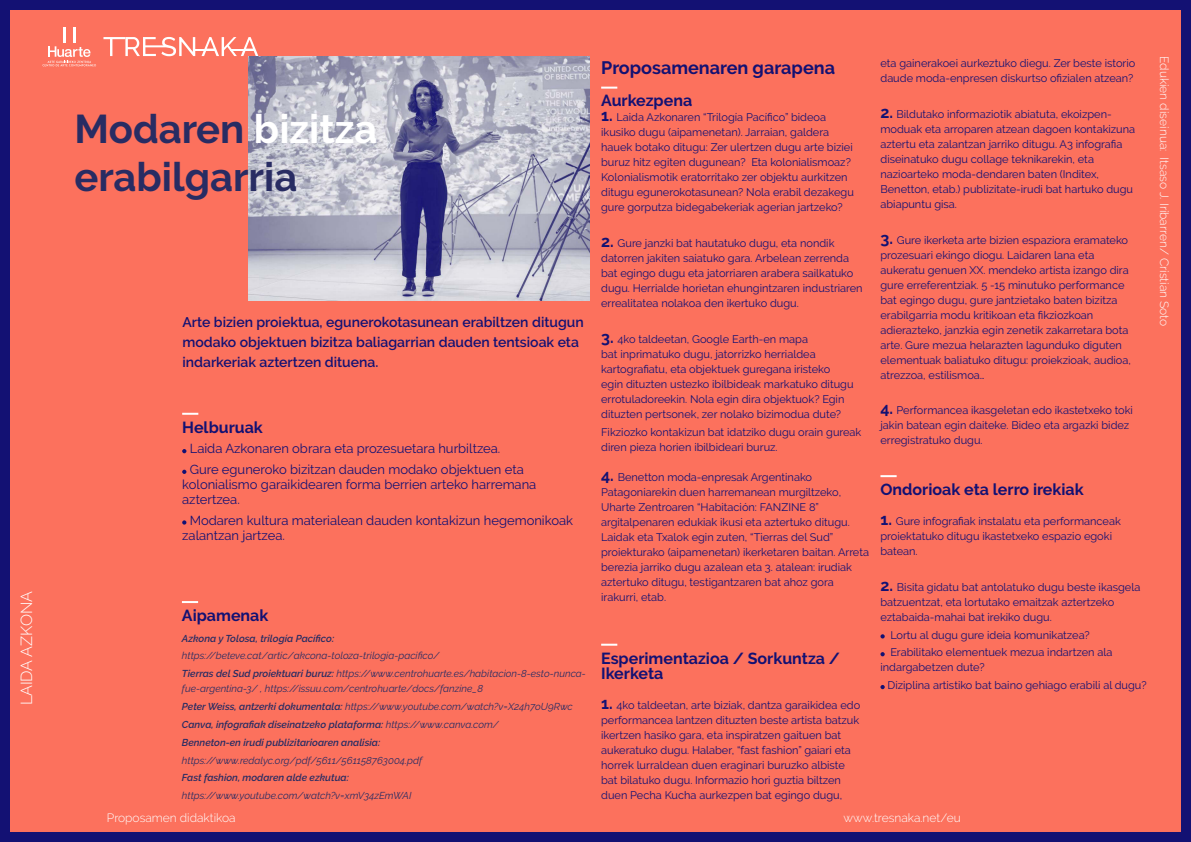
<style>
.page{position:relative;width:1191px;height:842px;background:#fff}
.page>*{position:absolute;margin:0;border:0;box-sizing:border-box;transform-origin:0 0}
.t1{font:700 40px/48px "Raleway";color:#282c63}
.t2{font:700 18px "Raleway";color:#131173}
.t3{font:700 16px/15px "Raleway";color:#131173}
.t4{font:300 16px "Raleway";color:#fff}
.t5{font:600 14px/20px "Raleway";color:#131173}
.t6{font:13px/15px "Raleway";color:#131173}
.t7{font:300 12px "Raleway";color:#fff}
.t8{font:11px/15px "Raleway";color:#131173}
.t9{font:italic 10px/17.8px "Raleway";color:#282c63}
.t10{font:italic 600 10px "Raleway";color:#282c63}
.s1{color:#fff}
.s2{font-weight:600}
.s3{font-weight:700;font-size:16px}
</style>
<div class="page">
<div style="left:0;top:0;width:1191px;height:842px;background:#fc715d;border:10px solid #131173"></div>
<svg style="left:103px;top:37px;width:155px;height:19px"></svg>
<svg style="left:43px;top:46px;width:53px;height:20px"></svg>
<hr style="left:63px;top:27px;width:3px;height:15px;background:#fff">
<hr style="left:73px;top:27px;width:3px;height:15px;background:#fff">
<svg style="left:182px;top:413px;width:16px;height:2px"></svg>
<svg style="left:182px;top:449px;width:4px;height:4px"></svg>
<svg style="left:182px;top:470px;width:4px;height:4px"></svg>
<svg style="left:182px;top:520px;width:4px;height:5px"></svg>
<svg style="left:182px;top:601px;width:16px;height:2px"></svg>
<svg style="left:601px;top:87px;width:16px;height:2px"></svg>
<svg style="left:601px;top:644px;width:16px;height:2px"></svg>
<svg style="left:880px;top:475px;width:16px;height:2px"></svg>
<svg style="left:880px;top:634px;width:4px;height:4px"></svg>
<svg style="left:880px;top:652px;width:4px;height:4px"></svg>
<svg style="left:880px;top:685px;width:4px;height:4px"></svg>
<img style="left:249px;top:57px;width:341px;height:243px">
<h3 class="t4" style="left:17px;top:705px;width:116px;rotate:-90deg">LAIDA AZKONA</h3>
<h1 class="t1" style="left:74px;top:105px;width:304px">Modaren <span class="s1">bizitza </span>erabilgarria</h1>
<p class="t5" style="left:182px;top:313px;width:403px">Arte bizien proiektua, egunerokotasunean erabiltzen ditugun modako objektuen bizitza baliagarrian dauden tentsioak eta indarkeriak aztertzen dituena.</p>
<h3 class="t3" style="left:182px;top:420px;width:82px">Helburuak</h3>
<p class="t6" style="left:190px;top:438px;width:335px;line-height:20.7px">Laida Azkonaren obrara eta prozesuetara hurbiltzea.<br>Gure eguneroko bizitzan dauden modako objektuen eta</p>
<p class="t6" style="left:182px;top:477px;width:356px">kolonialismo garaikidearen forma berrien arteko harremana aztertzea.</p>
<p class="t6" style="left:182px;top:512px;width:392px;text-indent:8px">●Modaren kultura materialean dauden kontakizun hegemonikoak zalantzan jartzea.</p>
<h3 class="t3" style="left:182px;top:608px;width:88px">Aipamenak</h3>
<p class="t10" style="left:182px;top:632px;width:154px">Azkona y Tolosa, trilogía Pacífico:</p>
<p class="t9" style="left:182px;top:647px;width:405px">https://beteve.cat/artic/akcona-toloza-trilogia-pacifico/<br><span class="s2">Tierras del Sud proiektuari buruz:</span> https://www.centrohuarte.es/habitacion-8-esto-nunca-</p>
<p class="t9" style="left:182px;top:680px;width:392px">fue-argentina-3/ , https://issuu.com/centrohuarte/docs/fanzine_8<br><span class="s2">Peter Weiss, antzerki dokumentala:</span> https://www.youtube.com/watch?v=X24h7oU9Rwc <span class="s2">Canva, infografiak diseinatzeko plataforma:</span> https://www.canva.com/<br><span class="s2">Benneton-en irudi publizitarioaren analisia:</span></p>
<p class="t9" style="left:182px;top:751px;width:242px">https://www.redalyc.org/pdf/5611/561158763004.pdf</p>
<p class="t10" style="left:182px;top:772px;width:168px">Fast fashion, modaren alde ezkutua:</p>
<p class="t9" style="left:182px;top:787px;width:231px">https://www.youtube.com/watch?v=xmV34zEmWAI</p>
<h2 class="t2" style="left:601px;top:57px;width:235px">Proposamenaren garapena</h2>
<h3 class="t3" style="left:601px;top:93px;width:93px">Aurkezpena</h3>
<p class="t8" style="left:601px;top:110px;width:254px"><span class="s3">1.</span> Laida Azkonaren “Trilogía Pacífico” bideoa ikusiko dugu (aipamenetan). Jarraian, galdera hauek botako ditugu: Zer ulertzen dugu arte biziei buruz hitz egiten dugunean? Eta kolonialismoaz?<br>Kolonialismotik eratorritako zer objektu aurkitzen ditugu egunerokotasunean? Nola erabil dezakegu gure gorputza bidegabekeriak agerian jartzeko?</p>
<p class="t8" style="left:601px;top:236px;width:263px"><span class="s3">2.</span> Gure janzki bat hautatuko dugu, eta nondik datorren jakiten saiatuko gara. Arbelean zerrenda bat egingo dugu eta jatorriaren arabera sailkatuko dugu. Herrialde horietan ehungintzaren industriaren errealitatea nolakoa den ikertuko dugu.</p>
<p class="t8" style="left:601px;top:331px;width:254px"><span class="s3">3.</span> 4ko taldeetan, Google Earth-en mapa<br>bat inprimatuko dugu, jatorrizko herrialdea kartografiatu, eta objektuek guregana iristeko egin dituzten ustezko ibilbideak markatuko ditugu errotuladoreekin. Nola egin dira objektuok? Egin dituzten pertsonek, zer nolako bizimodua dute?</p>
<p class="t8" style="left:601px;top:424px;width:262px">Fikziozko kontakizun bat idatziko dugu orain gureak diren pieza horien ibilbideari buruz.</p>
<p class="t8" style="left:601px;top:469px;width:269px"><span class="s3">4.</span> Benetton moda-enpresak Argentinako Patagoniarekin duen harremanean murgiltzeko, Uharte Zentroaren “Habitación: FANZINE 8” argitalpenaren edukiak ikusi eta aztertuko ditugu.<br>Laidak eta Txalok egin zuten, “Tierras del Sud” proiekturako (aipamenetan) ikerketaren baitan. Arreta berezia jarriko dugu azalean eta 3. atalean: irudiak aztertuko ditugu, testigantzaren bat ahoz gora irakurri, etab.</p>
<h3 class="t3" style="left:601px;top:650px;width:240px">Esperimentazioa / Sorkuntza /<br>Ikerketa</h3>
<p class="t8" style="left:601px;top:697px;width:260px"><span class="s3">1.</span> 4ko taldeetan, arte biziak, dantza garaikidea edo performancea lantzen dituzten beste artista batzuk ikertzen hasiko gara, eta inspiratzen gaituen bat aukeratuko dugu. Halaber, “fast fashion” gaiari eta horrek lurraldean duen eraginari buruzko albiste bat bilatuko dugu. Informazio hori guztia biltzen duen Pecha Kucha aurkezpen bat egingo dugu,</p>
<p class="t8" style="left:880px;top:56px;width:256px">eta gainerakoei aurkeztuko diegu. Zer beste istorio daude moda-enpresen diskurtso ofizialen atzean?</p>
<p class="t8" style="left:880px;top:107px;width:256px"><span class="s3">2.</span> Bildutako informaziotik abiatuta, ekoizpen&shy;moduak eta arroparen atzean dagoen kontakizuna aztertu eta zalantzan jarriko ditugu. A3 infografia diseinatuko dugu collage teknikarekin, eta nazioarteko moda-dendaren baten (Inditex, Benetton, etab.) publizitate-irudi bat hartuko dugu abiapuntu gisa.</p>
<p class="t8" style="left:880px;top:232px;width:252px"><span class="s3">3.</span> Gure ikerketa arte bizien espaziora eramateko prozesuari ekingo diogu. Laidaren lana eta aukeratu genuen XX. mendeko artista izango dira gure erreferentziak. 5 -15 minutuko performance bat egingo dugu, gure jantzietako baten bizitza erabilgarria modu kritikoan eta fikziozkoan adierazteko, janzkia egin zenetik zakarretara bota arte. Gure mezua helarazten lagunduko diguten elementuak baliatuko ditugu: proiekzioak, audioa, atrezzoa, estilismoa…</p>
<p class="t8" style="left:880px;top:403px;width:254px"><span class="s3">4.</span> Performancea ikasgeletan edo ikastetxeko toki jakin batean egin daiteke. Bideo eta argazki bidez erregistratuko dugu.</p>
<h3 class="t3" style="left:880px;top:482px;width:205px">Ondorioak eta lerro irekiak</h3>
<p class="t8" style="left:880px;top:514px;width:242px"><span class="s3">1.</span> Gure infografiak instalatu eta performanceak proiektatuko ditugu ikastetxeko espazio egoki batean.</p>
<p class="t8" style="left:880px;top:579px;width:261px"><span class="s3">2.</span> Bisita gidatu bat antolatuko dugu beste ikasgela batzuentzat, eta lortutako emaitzak aztertzeko eztabaida-mahai bat irekiko dugu.</p>
<p class="t8" style="left:890px;top:626px;width:224px;line-height:17.8px">Lortu al dugu gure ideia komunikatzea?<br>Erabilitako elementuek mezua indartzen ala</p>
<p class="t8" style="left:887px;top:658px;width:261px;line-height:17.8px;text-indent:-7px">indargabetzen dute?<br>Diziplina artistiko bat baino gehiago erabili al dugu?</p>
<p class="t7" style="left:107px;top:811px;width:130px">Proposamen didaktikoa</p>
<p class="t7" style="left:843px;top:811px;width:119px">www.tresnaka.net/eu</p>
<p class="t7" style="left:1171px;top:56px;width:271px;rotate:90deg">Edukien diseinua: Itsaso J. Iribarren/ Cristian Soto</p>
</div>
